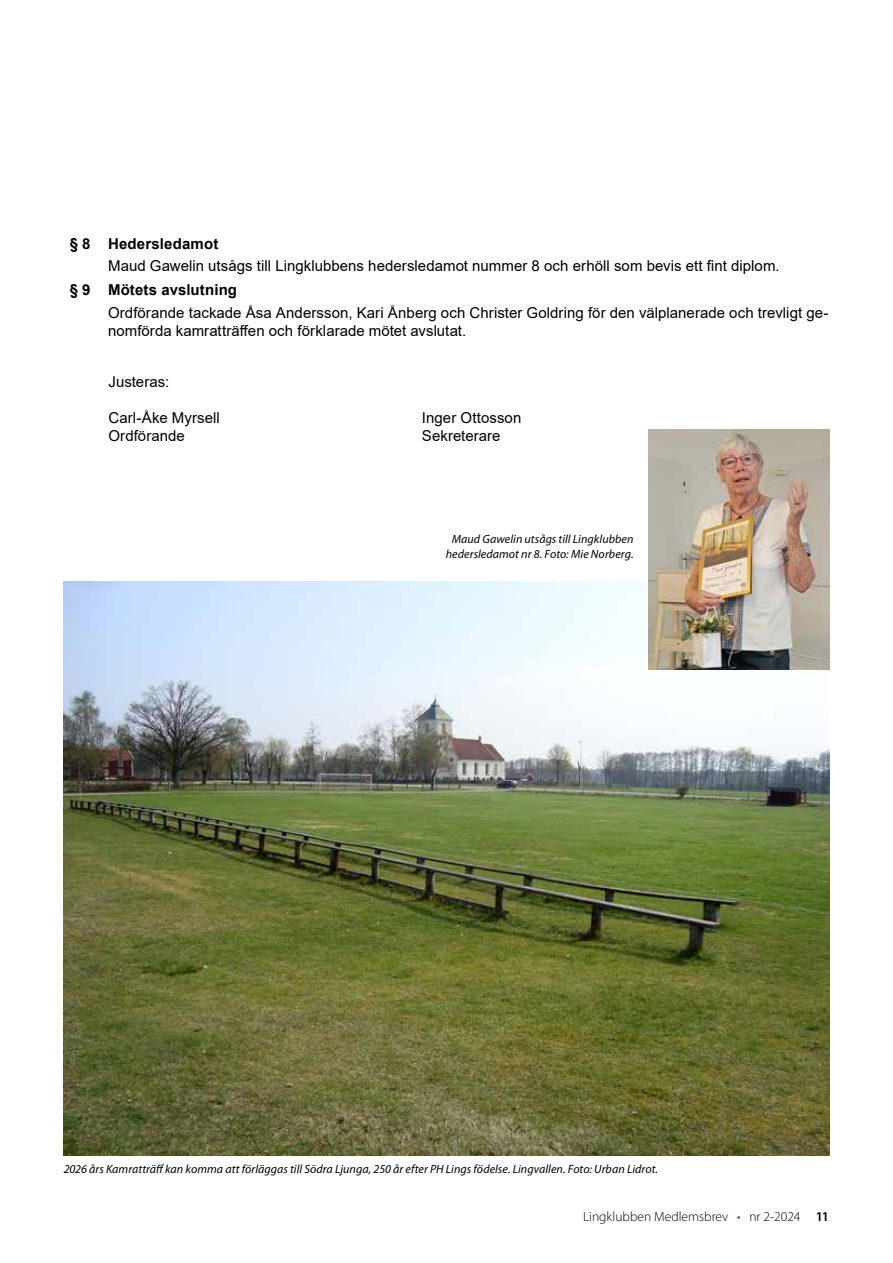
<style>
.page{position:relative;width:893px;height:1263px;background:#fff}
.page>*{position:absolute;margin:0;border:0;box-sizing:border-box;transform-origin:0 0}
.t1{font:15px/18px "Arial";letter-spacing:.005em;color:#000}
.t2{font:700 15px "Arial";letter-spacing:.01em;color:#000}
.t3{font:300 13.5px "Myriad Pro";color:#000}
.t4{font:italic 12px/14.4px "Myriad Pro";letter-spacing:.005em;color:#000;text-align:center}
.s1{color:#164194}
.s2{font-weight:600}
</style>
<div class="page">
<img style="left:64px;top:581px;width:765px;height:574px">
<img style="left:649px;top:429px;width:180px;height:241px">
<p class="t2" style="left:70px;top:233px;width:150px">§ 8 Hedersledamot</p>
<p class="t1" style="left:108px;top:257px;width:673px">Maud Gawelin utsågs till Lingklubbens hedersledamot nummer 8 och erhöll som bevis ett fint diplom.</p>
<p class="t2" style="left:70px;top:280px;width:169px">§ 9 Mötets avslutning</p>
<p class="t1" style="left:108px;top:303px;width:722px">Ordförande tackade Åsa Andersson, Kari Ånberg och Christer Goldring för den välplanerade och trevligt ge&shy;nomförda kamratträffen och förklarade mötet avslutat.</p>
<p class="t1" style="left:108px;top:373px;width:62px">Justeras:</p>
<p class="t1" style="left:108px;top:409px;width:113px">Carl-Åke Myrsell</p>
<p class="t1" style="left:422px;top:409px;width:101px">Inger Ottosson</p>
<p class="t1" style="left:108px;top:427px;width:78px">Ordförande</p>
<p class="t1" style="left:422px;top:427px;width:80px">Sekreterare</p>
<p class="t4" style="left:446px;top:532px;width:189px">Maud Gawelin utsågs till Lingklubben hedersledamot nr 8. Foto: Mie Norberg.</p>
<p class="t4" style="left:64px;top:1162px;width:596px">2026 års Kamratträff kan komma att förläggas till Södra Ljunga, 250 år efter PH Lings födelse. Lingvallen. Foto: Urban Lidrot.</p>
<p class="t3" style="left:583px;top:1209px;width:248px">Lingklubben Medlemsbrev <span class="s1">•</span> nr 2-2024 <span class="s2">11</span></p>
</div>
